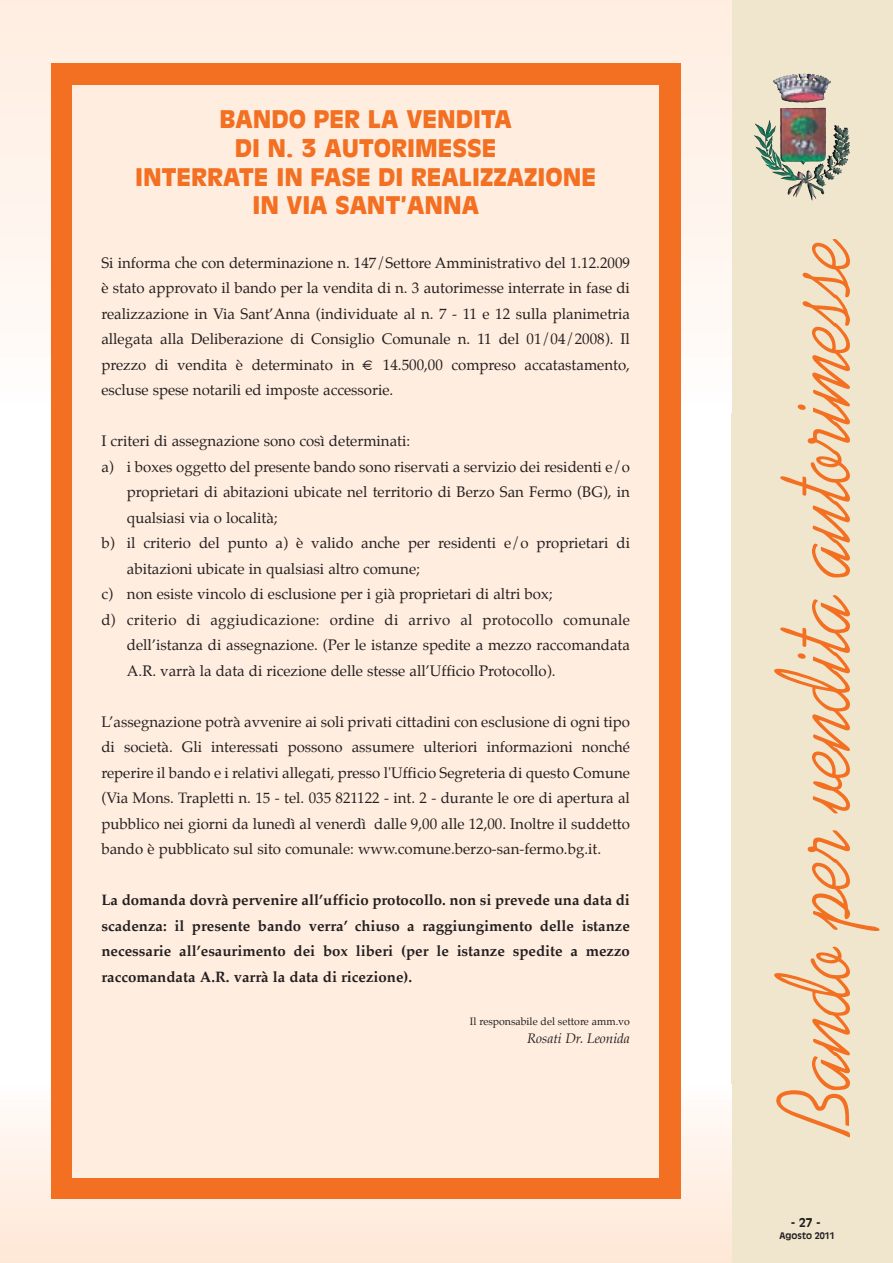
<style>
.page{position:relative;width:893px;height:1263px;background:#fff}
.page>*{position:absolute;margin:0;border:0;box-sizing:border-box;transform-origin:0 0}
.t1{font:105px "Kaufmann";color:#f36f21;scale:.85 1}
.t2{font:900 24px/28.8px "Antique Olive LT";color:#f36f21;text-align:center}
.t3{font:15px/25.5px "Palatino";color:#231f20;text-align:justify}
.t4{font:700 15px/25.5px "Palatino";color:#231f20;text-align:justify}
.t5{font:15px "Palatino";letter-spacing:.02em;color:#231f20}
.t6{font:italic 13.5px "Palatino";color:#231f20}
.t7{font:700 12px "Antique Olive LT";color:#231f20}
.t8{font:10.5px "Palatino";color:#231f20}
.t9{font:700 9px "Antique Olive LT";color:#231f20}
</style>
<div class="page">
<div style="left:731px;top:0;width:162px;height:1263px;background:#f0e6cd"></div>
<div style="left:0;top:0;width:731px;height:412px;background:linear-gradient(to bottom,#ffecde,#fffaf6)"></div>
<div style="left:0;top:1084px;width:731px;height:179px;background:linear-gradient(to bottom,#fff9f5,#fee7d5)"></div>
<img style="left:773px;top:74px;width:58px;height:91px">
<div style="left:51px;top:64px;width:629px;height:1135px;background:#f36f21"></div>
<div style="left:72px;top:85px;width:587px;height:1093px;background:#ffeddf"></div>
<h2 class="t2" style="left:135px;top:105px;width:463px">BANDO PER LA VENDITA<br>DI N. 3 AUTORIMESSE<br>INTERRATE IN FASE DI REALIZZAZIONE<br>IN VIA SANT’ANNA</h2>
<p class="t3" style="left:101px;top:251px;width:530px">Si informa che con determinazione n. 147/Settore Amministrativo del 1.12.2009 è stato approvato il bando per la vendita di n. 3 autorimesse interrate in fase di realizzazione in Via Sant’Anna (individuate al n. 7 - 11 e 12 sulla planimetria allegata alla Deliberazione di Consiglio Comunale n. 11 del 01/04/2008). Il prezzo di vendita è determinato in € 14.500,00 compreso accatastamento, escluse spese notarili ed imposte accessorie.</p>
<p class="t3" style="left:101px;top:429px;width:310px">I criteri di assegnazione sono così determinati:</p>
<p class="t3" style="left:101px;top:455px;width:530px">a) i boxes oggetto del presente bando sono riservati a servizio dei residenti e/o</p>
<p class="t3" style="left:127px;top:480px;width:505px">proprietari di abitazioni ubicate nel territorio di Berzo San Fermo (BG), in</p>
<p class="t3" style="left:127px;top:506px;width:152px">qualsiasi via o località;</p>
<p class="t3" style="left:101px;top:531px;width:530px">b) il criterio del punto a) è valido anche per residenti e/o proprietari di</p>
<p class="t3" style="left:127px;top:557px;width:294px">abitazioni ubicate in qualsiasi altro comune;</p>
<p class="t3" style="left:101px;top:582px;width:453px">c) non esiste vincolo di esclusione per i già proprietari di altri box;</p>
<p class="t5" style="left:101px;top:612px;width:530px">d) criterio di aggiudicazione: ordine di arrivo al protocollo comunale</p>
<p class="t3" style="left:127px;top:633px;width:505px">dell’istanza di assegnazione. (Per le istanze spedite a mezzo raccomandata</p>
<p class="t3" style="left:127px;top:659px;width:430px">A.R. varrà la data di ricezione delle stesse all’Ufficio Protocollo).</p>
<p class="t3" style="left:101px;top:710px;width:530px">L’assegnazione potrà avvenire ai soli privati cittadini con esclusione di ogni tipo di società. Gli interessati possono assumere ulteriori informazioni nonché reperire il bando e i relativi allegati, presso l'Ufficio Segreteria di questo Comune (Via Mons. Trapletti n. 15 - tel. 035 821122 - int. 2 - durante le ore di apertura al pubblico nei giorni da lunedì al venerdì dalle 9,00 alle 12,00. Inoltre il suddetto bando è pubblicato sul sito comunale: www.comune.berzo-san-fermo.bg.it.</p>
<p class="t4" style="left:101px;top:888px;width:530px">La domanda dovrà pervenire all’ufficio protocollo. non si prevede una data di scadenza: il presente bando verra’ chiuso a raggiungimento delle istanze necessarie all’esaurimento dei box liberi (per le istanze spedite a mezzo raccomandata A.R. varrà la data di ricezione).</p>
<p class="t8" style="left:470px;top:1016px;width:161px">Il responsabile del settore amm.vo</p>
<p class="t6" style="left:527px;top:1032px;width:104px">Rosati Dr. Leonida</p>
<h1 class="t1" style="left:774px;top:1131px;width:1055px;rotate:-90deg">Bando per vendita autorimesse</h1>
<p class="t7" style="left:791px;top:1216px;width:32px">- 27 -</p>
<p class="t9" style="left:779px;top:1230px;width:57px">Agosto 2011</p>
</div>
